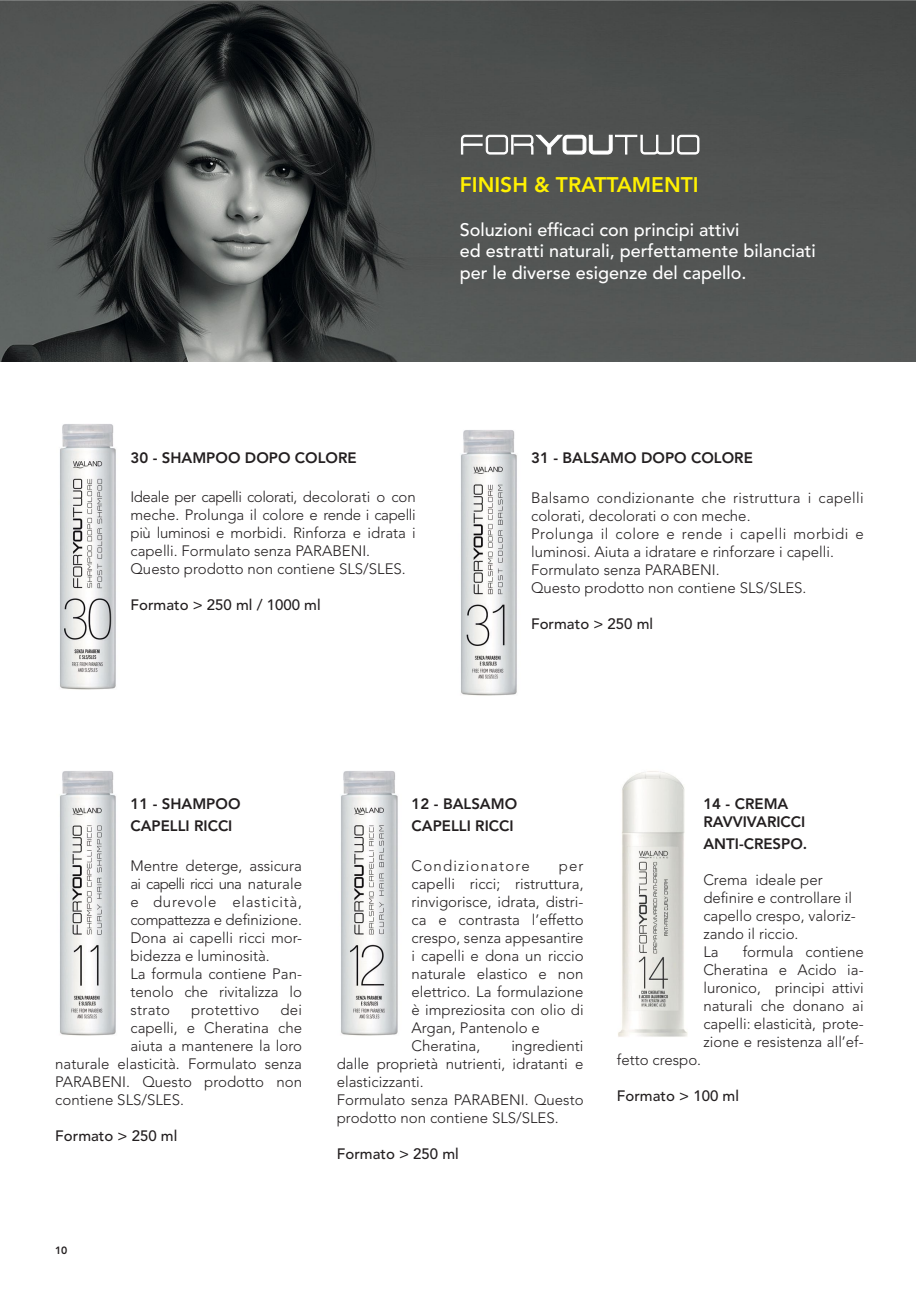
<style>
.page{position:relative;width:919px;height:1289px;background:#fff}
.page>*{position:absolute;margin:0;border:0;box-sizing:border-box;transform-origin:0 0}
.t1{font:800 21px "Avenir LT Std";color:#fff101}
.t2{font:500 18px/21.6px "Avenir LT Std";color:#fff}
.t3{font:300 15px/18px "Avenir LT Std";color:#231f20}
.t4{font:800 15px/21.6px "Avenir LT Std";color:#231f20}
.t5{font:500 15px "Avenir LT Std";color:#231f20}
.t6{font:300 15px "Avenir LT Std";letter-spacing:.08em;color:#231f20}
.t7{font:300 15px "Avenir LT Std";letter-spacing:.02em;color:#231f20}
.t8{font:800 10.5px "Avenir LT Std";color:#231f20}
</style>
<div class="page">
<img style="left:0;top:0;width:915px;height:361px">
<svg style="left:461px;top:134px;width:239px;height:20px"></svg>
<img style="left:60px;top:424px;width:56px;height:266px">
<img style="left:461px;top:430px;width:56px;height:266px">
<img style="left:60px;top:771px;width:56px;height:265px">
<img style="left:341px;top:771px;width:57px;height:265px">
<img style="left:618px;top:771px;width:70px;height:266px">
<h1 class="t1" style="left:460px;top:173px;width:240px">FINISH &amp; TRATTAMENTI</h1>
<p class="t2" style="left:460px;top:219px;width:357px">Soluzioni efficaci con principi attivi<br>ed estratti naturali, perfettamente bilanciati per le diverse esigenze del capello.</p>
<p class="t4" style="left:130px;top:447px;width:228px">30 - SHAMPOO DOPO COLORE</p>
<p class="t3" style="left:130px;top:488px;width:287px">Ideale per capelli colorati, decolorati o con meche. Prolunga il colore e rende i capelli più luminosi e morbidi. Rinforza e idrata i capelli. Formulato senza PARABENI.<br>Questo prodotto non contiene SLS/SLES.</p>
<p class="t5" style="left:130px;top:596px;width:192px">Formato &gt; 250 ml / 1000 ml</p>
<p class="t4" style="left:531px;top:447px;width:223px">31 - BALSAMO DOPO COLORE</p>
<p class="t3" style="left:531px;top:488px;width:334px">Balsamo condizionante che ristruttura i capelli colorati, decolorati o con meche.<br>Prolunga il colore e rende i capelli morbidi e luminosi. Aiuta a idratare e rinforzare i capelli.<br>Formulato senza PARABENI.<br>Questo prodotto non contiene SLS/SLES.</p>
<p class="t5" style="left:531px;top:615px;width:123px">Formato &gt; 250 ml</p>
<p class="t4" style="left:130px;top:793px;width:111px">11 - SHAMPOO<br>CAPELLI RICCI</p>
<p class="t3" style="left:130px;top:856px;width:173px">Mentre deterge, assicura ai capelli ricci una naturale e durevole elasticità, compattezza e definizione.<br>Dona ai capelli ricci mor&shy;bidezza e luminosità.<br>La formula contiene Pan&shy;tenolo che rivitalizza lo strato</p>
<p class="t7" style="left:191px;top:1000px;width:70px">protettivo</p>
<p class="t3" style="left:280px;top:1000px;width:23px">dei</p>
<p class="t3" style="left:130px;top:1018px;width:173px">capelli, e Cheratina che</p>
<p class="t3" style="left:130px;top:1036px;width:173px">aiuta a mantenere la loro</p>
<p class="t3" style="left:55px;top:1054px;width:248px">naturale elasticità. Formulato senza</p>
<p class="t3" style="left:55px;top:1072px;width:248px">PARABENI. Questo prodotto non</p>
<p class="t3" style="left:55px;top:1090px;width:130px">contiene SLS/SLES.</p>
<p class="t5" style="left:55px;top:1126px;width:123px">Formato &gt; 250 ml</p>
<p class="t8" style="left:55px;top:1244px;width:14px">10</p>
<p class="t4" style="left:411px;top:793px;width:107px">12 - BALSAMO<br>CAPELLI RICCI</p>
<p class="t6" style="left:411px;top:856px;width:120px">Condizionatore</p>
<p class="t3" style="left:411px;top:856px;width:173px;text-indent:147px">per capelli ricci; ristruttura, rinvigorisce, idrata, distri&shy;ca e contrasta l’effetto crespo, senza appesantire i capelli e dona un riccio naturale elastico e non elettrico. La formulazione è impreziosita con olio di<br>Argan, Pantenolo e<br>Cheratina,</p>
<p class="t3" style="left:337px;top:1036px;width:248px;text-indent:174px">ingredienti dalle proprietà nutrienti, idratanti e elasticizzanti.<br>Formulato senza PARABENI. Questo prodotto non contiene SLS/SLES.</p>
<p class="t5" style="left:337px;top:1144px;width:123px">Formato &gt; 250 ml</p>
<p class="t4" style="left:703px;top:795px;width:103px;line-height:18px">14 - CREMA<br>RAVVIVARICCI</p>
<p class="t4" style="left:703px;top:833px;width:105px">ANTI-CRESPO.</p>
<p class="t3" style="left:703px;top:870px;width:154px">Crema ideale per definire e controllare il capello crespo, valoriz&shy;zando il riccio.<br>La</p>
<p class="t3" style="left:703px;top:942px;width:162px;text-align:justify;text-indent:39px">formula contiene Cheratina e Acido ia&shy;luronico, principi attivi naturali che donano ai capelli: elasticità, prote&shy;zione e resistenza all’ef-</p>
<p class="t3" style="left:617px;top:1050px;width:86px">fetto crespo.</p>
<p class="t5" style="left:617px;top:1087px;width:123px">Formato &gt; 100 ml</p>
</div>
